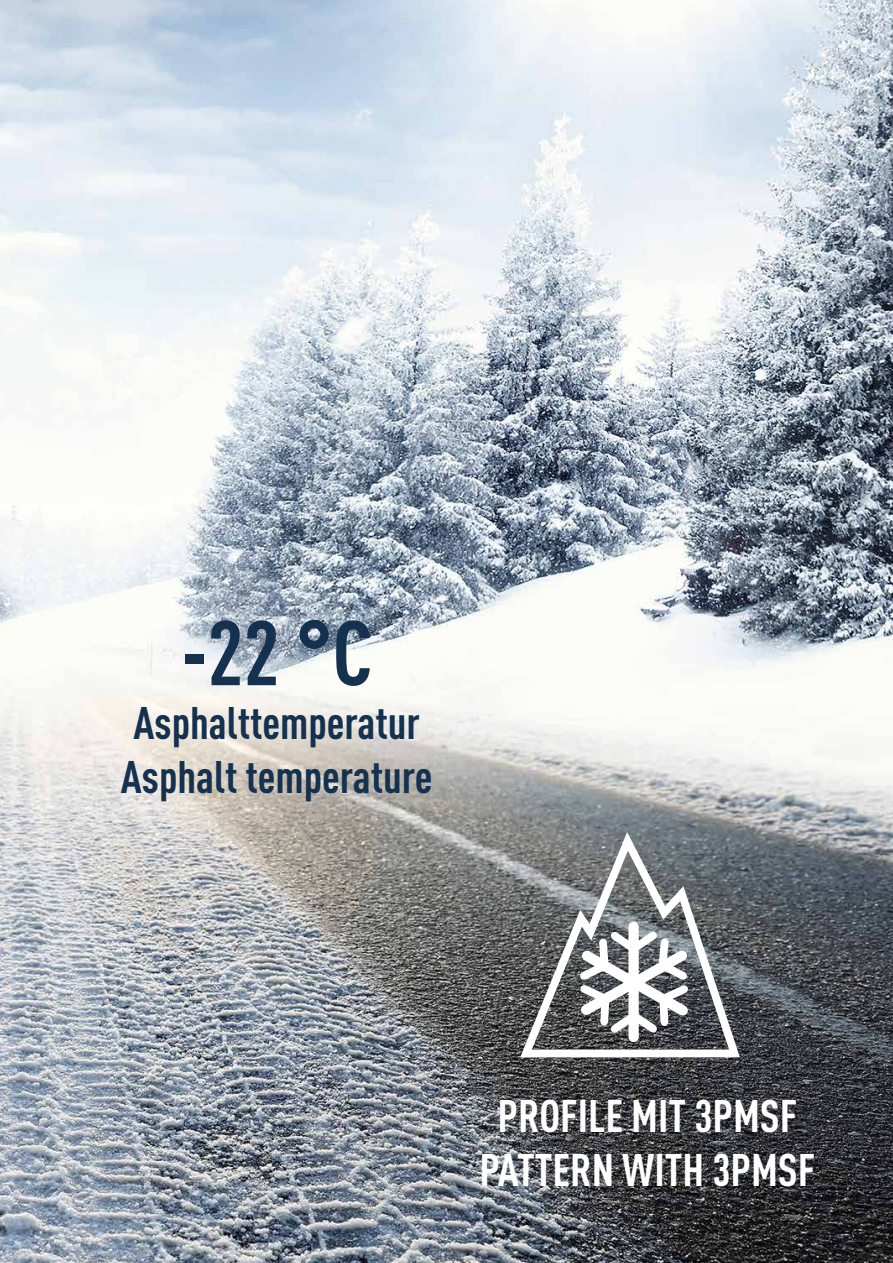
<style>
.page{position:relative;width:893px;height:1263px;background:#fff}
.page>*{position:absolute;margin:0;border:0;box-sizing:border-box;transform-origin:0 0}
.t1{font:700 condensed 90px "DIN Pro";color:#14314f}
.t2{font:700 condensed 45px/54px "DIN Pro";color:#14314f}
.t3{font:700 condensed 45px/54px "DIN Pro";color:#fff;text-align:center}
</style>
<div class="page">
<img style="left:0;top:0;width:893px;height:1263px">
<svg style="left:520px;top:832px;width:220px;height:225px"></svg>
<h1 class="t1" style="left:181px;top:585px;width:193px">-22 °C</h1>
<p class="t2" style="left:121px;top:692px;width:313px">Asphalttemperatur<br>Asphalt temperature</p>
<p class="t3" style="left:479px;top:1084px;width:337px">PROFILE MIT 3PMSF<br>PATTERN WITH 3PMSF</p>
</div>
